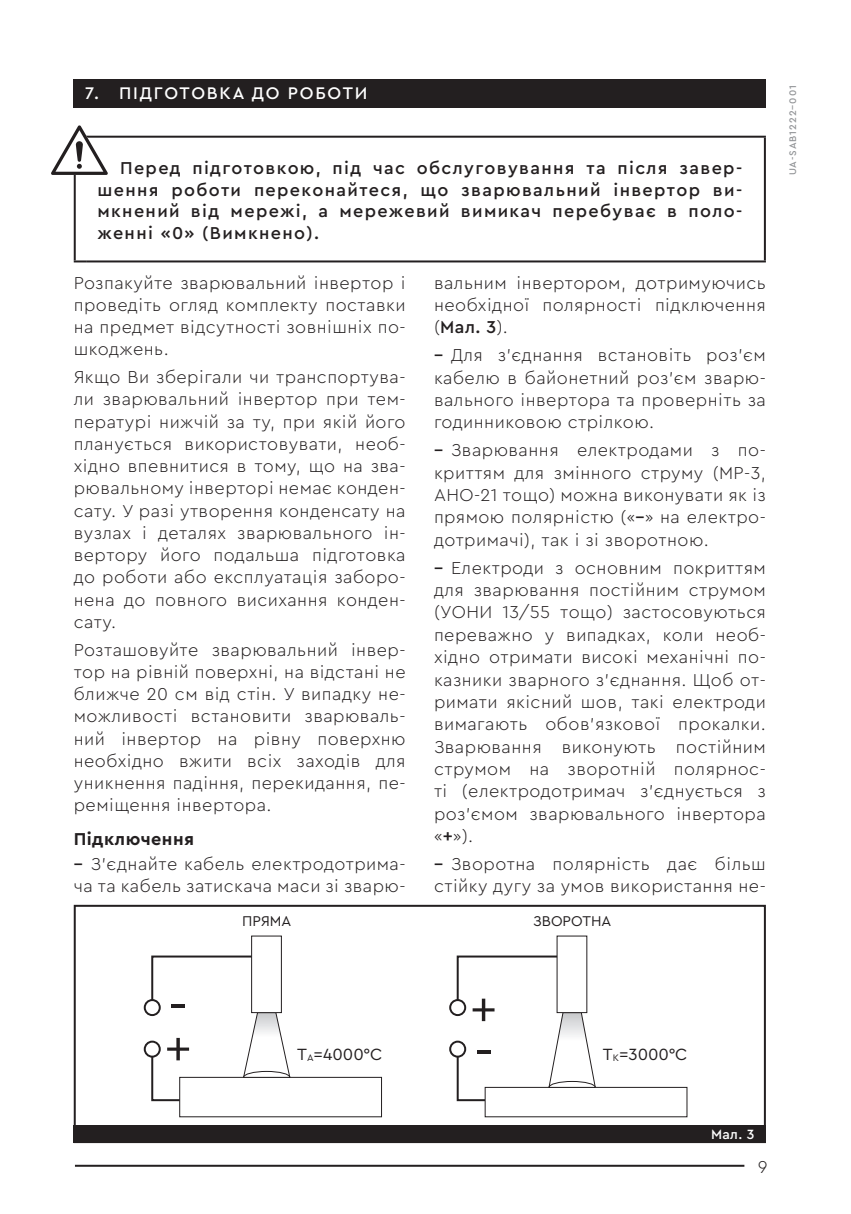
<style>
.page{position:relative;width:851px;height:1214px;background:#fff}
.page>*{position:absolute;margin:0;border:0;box-sizing:border-box;transform-origin:0 0}
.t1{font:300 18px/22.2px "Cera Pro";letter-spacing:.025em;color:#231f20;text-align:justify}
.Внимание{font:500 18px/21.6px "Cera Pro";letter-spacing:.075em;color:#231f20;text-align:justify}
.Подзаголовок{font:700 18px "Cera Pro";letter-spacing:.025em;color:#231f20}
.t2{font:500 17.6px "Cera Pro";letter-spacing:.1em;color:#fff}
.t3{font:17px "Cera Pro";color:#231f20}
.t4{font:14.8px "Cera Pro";color:#231f20}
.Рис{font:500 14px "Cera Pro";color:#fff}
.t5{font:500 10px "Cera Pro";letter-spacing:.1em;color:#939598}
.s1{font-weight:500}
.s2{font-size:10px}
</style>
<div class="page">
<hr style="left:75px;top:1164px;width:669px;height:2px;background:#231f20">
<div style="left:74px;top:79px;width:691px;height:29px;background:#231f20"></div>
<hr style="left:86px;top:136px;width:679px;height:2px;background:#231f20">
<svg style="left:74px;top:260px;width:12px;height:2px"></svg>
<hr style="left:86px;top:260px;width:679px;height:2px;background:#231f20">
<hr style="left:74px;top:138px;width:2px;height:122px;background:#231f20">
<hr style="left:763px;top:138px;width:2px;height:122px;background:#231f20">
<svg style="left:51px;top:125px;width:57px;height:50px"></svg>
<div style="left:179px;top:1076px;width:203px;height:40px;border:1px solid #231f20"></div>
<svg style="left:144px;top:954px;width:146px;height:147px"></svg>
<svg style="left:449px;top:954px;width:146px;height:147px"></svg>
<div style="left:74px;top:904px;width:691px;height:238px;border:2px solid #231f20"></div>
<div style="left:74px;top:1125px;width:691px;height:17px;background:#231f20"></div>
<p class="t2" style="left:85px;top:82px;width:284px">7. ПІДГОТОВКА ДО РОБОТИ</p>
<p class="Внимание" style="left:97px;top:156px;width:646px;text-indent:23px">Перед підготовкою, під час обслуговування та після завер&shy;шення роботи переконайтеся, що зварювальний інвертор ви&shy;мкнений від мережі, а мережевий вимикач перебуває в поло&shy;женні «0» (Вимкнено).</p>
<p class="t1" style="left:74px;top:270px;width:333px">Розпакуйте зварювальний інвертор і проведіть огляд комплекту поставки на предмет відсутності зовнішніх по&shy;шкоджень.</p>
<p class="t1" style="left:74px;top:365px;width:333px">Якщо Ви зберігали чи транспортува&shy;ли зварювальний інвертор при тем&shy;пературі нижчій за ту, при якій його планується використовувати, необ&shy;хідно впевнитися в тому, що на зва&shy;рювальному інверторі немає конден&shy;сату. У разі утворення конденсату на вузлах і деталях зварювального ін&shy;вертору його подальша підготовка до роботи або експлуатація заборо&shy;нена до повного висихання конден&shy;сату.</p>
<p class="t1" style="left:74px;top:637px;width:333px">Розташовуйте зварювальний інвер&shy;тор на рівній поверхні, на відстані не ближче 20 см від стін. У випадку не&shy;можливості встановити зварюваль&shy;ний інвертор на рівну поверхню необхідно вжити всіх заходів для уникнення падіння, перекидання, пе&shy;реміщення інвертора.</p>
<p class="Подзаголовок" style="left:74px;top:826px;width:122px">Підключення</p>
<p class="t1" style="left:74px;top:852px;width:333px"><span class="s1">–</span> З’єднайте кабель електродотрима&shy;ча та кабель затискача маси зі зварю-</p>
<p class="t1" style="left:434px;top:270px;width:333px">вальним інвертором, дотримуючись необхідної полярності підключення (<span class="s1">Мал. 3</span>).</p>
<p class="t1" style="left:434px;top:343px;width:333px"><span class="s1">–</span> Для з’єднання встановіть роз’єм кабелю в байонетний роз’єм зварю&shy;вального інвертора та проверніть за годинниковою стрілкою.</p>
<p class="t1" style="left:434px;top:438px;width:333px"><span class="s1">–</span> Зварювання електродами з по&shy;криттям для змінного струму (МР-3, АНО-21 тощо) можна виконувати як із прямою полярністю («<span class="s1">–</span>» на електро&shy;дотримачі), так і зі зворотною.</p>
<p class="t1" style="left:434px;top:555px;width:333px"><span class="s1">–</span> Електроди з основним покриттям для зварювання постійним струмом (УОНИ 13/55 тощо) застосовуються переважно у випадках, коли необ&shy;хідно отримати високі механічні по&shy;казники зварного з’єднання. Щоб от&shy;римати якісний шов, такі електроди вимагають обов’язкової прокалки.<br>Зварювання виконують постійним струмом на зворотній полярнос&shy;ті (електродотримач з’єднується з роз’ємом зварювального інвертора «<span class="s1">+</span>»).</p>
<p class="t1" style="left:434px;top:851px;width:333px"><span class="s1">–</span> Зворотна полярність дає більш стійку дугу за умов використання не-</p>
<p class="t4" style="left:242px;top:910px;width:51px">ПРЯМА</p>
<p class="t4" style="left:533px;top:910px;width:79px">ЗВОРОТНА</p>
<p class="t5" style="left:786px;top:175px;width:92px;rotate:-90deg">UA-SAB1222-001</p>
<p class="t3" style="left:297px;top:1043px;width:86px">Т<span class="s2">А</span>=4000°С</p>
<p class="t3" style="left:602px;top:1043px;width:86px">Т<span class="s2">К</span>=3000°С</p>
<p class="Рис" style="left:711px;top:1124px;width:45px">Мал. 3</p>
<p class="t1" style="left:757px;top:1154px;width:11px">9</p>
</div>
